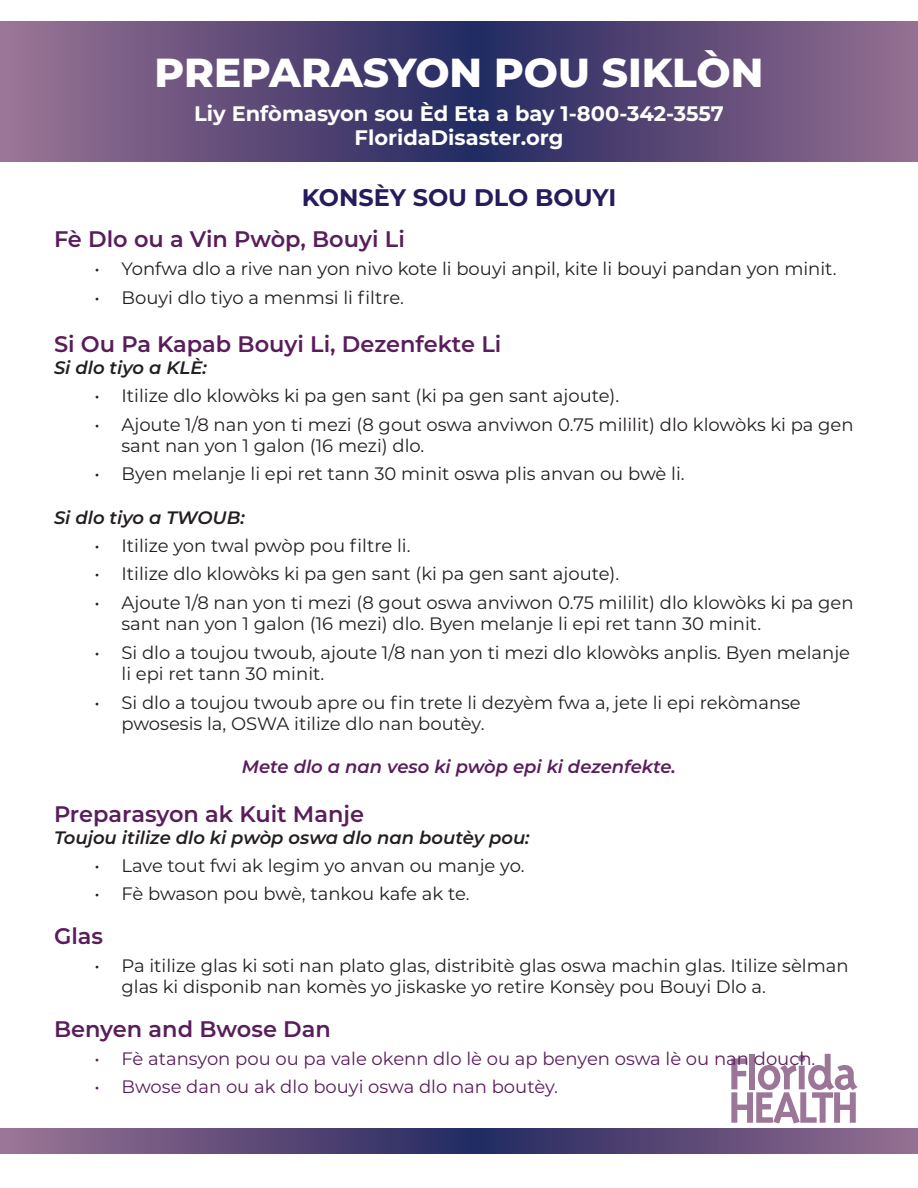
<style>
.page{position:relative;width:918px;height:1188px;background:#fff}
.page>*{position:absolute;margin:0;border:0;box-sizing:border-box;transform-origin:0 0}
.t1{font:800 40.5px "Montserrat";color:#fff}
.t2{font:700 24px "Montserrat";color:#261c5d}
.t3{font:600 22.5px "Montserrat";color:#5a1d5b}
.t4{font:700 21px/24px "Montserrat";color:#fff;text-align:center}
.t5{font:18px/21.6px "Montserrat";color:#231f20}
.t6{font:18px "Montserrat";color:#5a1d5b}
.t7{font:italic 600 18px "Montserrat";color:#231f20}
.t8{font:italic 600 18px "Montserrat";color:#5a1d5b}
</style>
<div class="page">
<svg style="left:0;top:21px;width:918px;height:140px;background:#5f4d79"></svg>
<svg style="left:731px;top:1054px;width:127px;height:69px"></svg>
<svg style="left:0;top:1128px;width:918px;height:25px;background:#5f4d79"></svg>
<h1 class="t1" style="left:155px;top:43px;width:610px">PREPARASYON POU SIKLÒN</h1>
<p class="t4" style="left:194px;top:101px;width:531px">Liy Enfòmasyon sou Èd Eta a bay 1-800-342-3557<br>FloridaDisaster.org</p>
<p class="t2" style="left:302px;top:181px;width:316px">KONSÈY SOU DLO BOUYI</p>
<p class="t3" style="left:54px;top:223px;width:352px">Fè Dlo ou a Vin Pwòp, Bouyi Li</p>
<p class="t5" style="left:94px;top:257px;width:744px">• Yonfwa dlo a rive nan yon nivo kote li bouyi anpil, kite li bouyi pandan yon minit.</p>
<p class="t5" style="left:94px;top:286px;width:311px">• Bouyi dlo tiyo a menmsi li filtre.</p>
<p class="t3" style="left:54px;top:328px;width:449px">Si Ou Pa Kapab Bouyi Li, Dezenfekte Li</p>
<p class="t7" style="left:54px;top:355px;width:154px">Si dlo tiyo a KLÈ:</p>
<p class="t5" style="left:94px;top:384px;width:526px">• Itilize dlo klowòks ki pa gen sant (ki pa gen sant ajoute).</p>
<p class="t5" style="left:122px;top:413px;width:734px;text-indent:-27px">• Ajoute 1/8 nan yon ti mezi (8 gout oswa anviwon 0.75 mililit) dlo klowòks ki pa gen sant nan yon 1 galon (16 mezi) dlo.</p>
<p class="t5" style="left:94px;top:463px;width:592px">• Byen melanje li epi ret tann 30 minit oswa plis anvan ou bwè li.</p>
<p class="t7" style="left:54px;top:505px;width:192px">Si dlo tiyo a TWOUB:</p>
<p class="t5" style="left:94px;top:534px;width:318px">• Itilize yon twal pwòp pou filtre li.</p>
<p class="t5" style="left:94px;top:563px;width:526px">• Itilize dlo klowòks ki pa gen sant (ki pa gen sant ajoute).</p>
<p class="t5" style="left:122px;top:591px;width:734px;text-indent:-27px">• Ajoute 1/8 nan yon ti mezi (8 gout oswa anviwon 0.75 mililit) dlo klowòks ki pa gen sant nan yon 1 galon (16 mezi) dlo. Byen melanje li epi ret tann 30 minit.</p>
<p class="t5" style="left:122px;top:641px;width:730px;text-indent:-27px">• Si dlo a toujou twoub, ajoute 1/8 nan yon ti mezi dlo klowòks anplis. Byen melanje li epi ret tann 30 minit.</p>
<p class="t5" style="left:122px;top:691px;width:681px;text-indent:-27px">• Si dlo a toujou twoub apre ou fin trete li dezyèm fwa a, jete li epi rekòmanse pwosesis la, OSWA itilize dlo nan boutèy.</p>
<p class="t8" style="left:242px;top:754px;width:436px">Mete dlo a nan veso ki pwòp epi ki dezenfekte.</p>
<p class="t3" style="left:54px;top:798px;width:312px">Preparasyon ak Kuit Manje</p>
<p class="t7" style="left:54px;top:824px;width:477px">Toujou itilize dlo ki pwòp oswa dlo nan boutèy pou:</p>
<p class="t5" style="left:94px;top:854px;width:432px">• Lave tout fwi ak legim yo anvan ou manje yo.</p>
<p class="t5" style="left:94px;top:883px;width:377px">• Fè bwason pou bwè, tankou kafe ak te.</p>
<p class="t3" style="left:54px;top:920px;width:51px">Glas</p>
<p class="t5" style="left:122px;top:954px;width:729px;text-indent:-27px">• Pa itilize glas ki soti nan plato glas, distribitè glas oswa machin glas. Itilize sèlman glas ki disponib nan komès yo jiskaske yo retire Konsèy pou Bouyi Dlo a.</p>
<p class="t3" style="left:54px;top:1013px;width:278px">Benyen and Bwose Dan</p>
<p class="t6" style="left:94px;top:1046px;width:722px">• Fè atansyon pou ou pa vale okenn dlo lè ou ap benyen oswa lè ou nan douch.</p>
<p class="t6" style="left:94px;top:1075px;width:465px">• Bwose dan ou ak dlo bouyi oswa dlo nan boutèy.</p>
</div>
